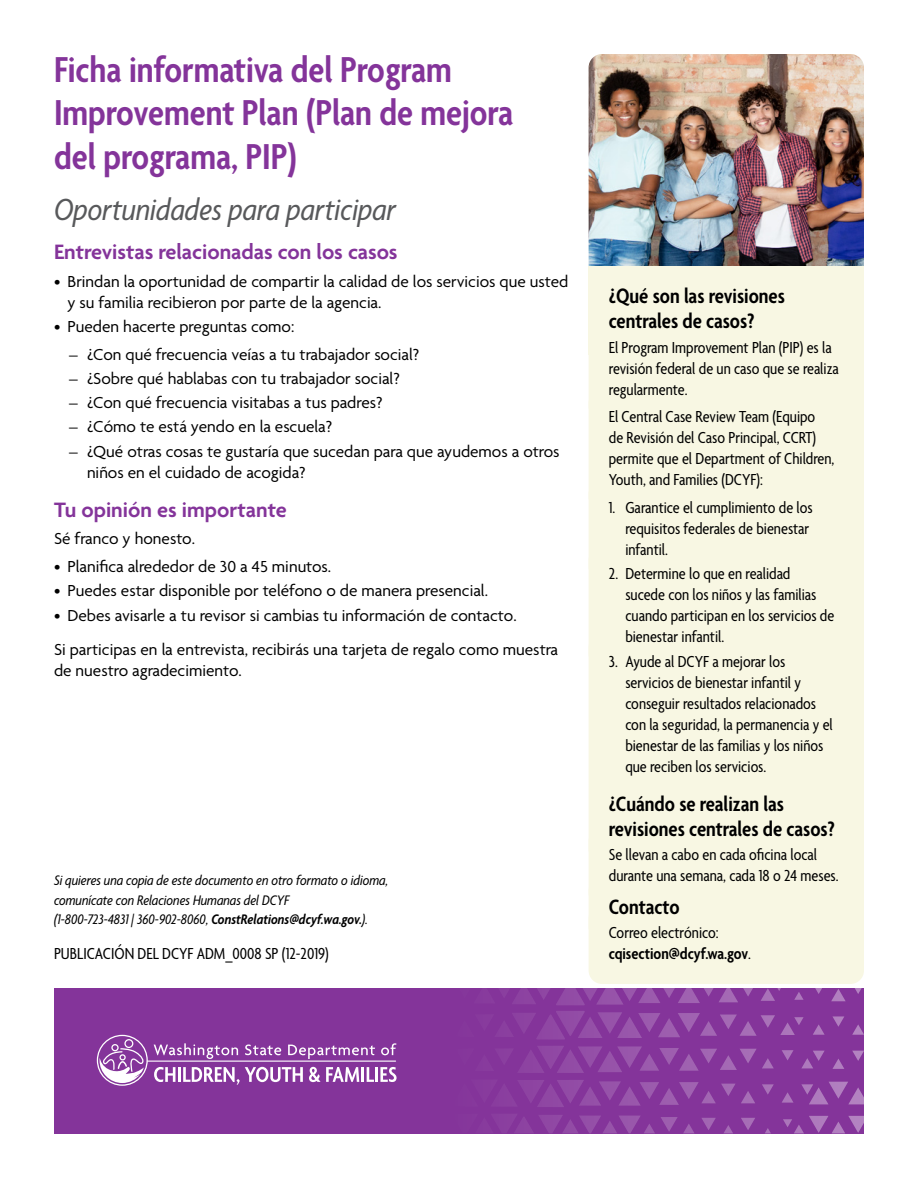
<style>
.page{position:relative;width:918px;height:1188px;background:#fff}
.page>*{position:absolute;margin:0;border:0;box-sizing:border-box;transform-origin:0 0}
.t1{font:600 condensed 39px/43.5px "Agenda";color:#84349a}
.t2{font:italic condensed 33px "Agenda";color:#58595b}
.t3{font:600 condensed 22.5px/25.5px "Agenda";color:#000}
.t4{font:600 22.5px "Agenda";color:#84349a}
.t5{font:condensed 17.25px/21px "Agenda";color:#000}
.t6{font:17.25px/21px "Agenda";color:#000}
.t7{font:600 condensed 17.25px/21px "Agenda";color:#000}
.t8{font:italic condensed 15px/19.5px "Agenda";color:#000}
.s1{font-weight:600}
.s2{font-weight:400}
</style>
<div class="page">
<div style="left:54px;top:988px;width:810px;height:145px;background:#84349a"></div>
<svg style="left:661px;top:1117px;width:33px;height:16px"></svg>
<svg style="left:782px;top:1092px;width:12px;height:11px"></svg>
<svg style="left:782px;top:1050px;width:12px;height:10px"></svg>
<svg style="left:762px;top:1084px;width:12px;height:11px"></svg>
<svg style="left:765px;top:1128px;width:6px;height:5px"></svg>
<svg style="left:741px;top:1118px;width:14px;height:12px"></svg>
<svg style="left:724px;top:1125px;width:9px;height:8px"></svg>
<svg style="left:701px;top:1118px;width:15px;height:12px"></svg>
<svg style="left:504px;top:1046px;width:270px;height:27px"></svg>
<svg style="left:504px;top:988px;width:249px;height:17px"></svg>
<svg style="left:504px;top:1114px;width:151px;height:19px"></svg>
<svg style="left:504px;top:1080px;width:251px;height:27px"></svg>
<svg style="left:783px;top:1116px;width:81px;height:17px"></svg>
<svg style="left:801px;top:1082px;width:63px;height:22px"></svg>
<svg style="left:802px;top:1051px;width:22px;height:17px"></svg>
<svg style="left:852px;top:1024px;width:12px;height:11px"></svg>
<svg style="left:832px;top:1059px;width:12px;height:10px"></svg>
<svg style="left:832px;top:1016px;width:12px;height:11px"></svg>
<svg style="left:852px;top:1051px;width:12px;height:10px"></svg>
<svg style="left:813px;top:1024px;width:12px;height:11px"></svg>
<svg style="left:794px;top:992px;width:10px;height:8px"></svg>
<svg style="left:761px;top:988px;width:20px;height:13px"></svg>
<svg style="left:504px;top:1011px;width:300px;height:29px"></svg>
<svg style="left:815px;top:988px;width:7px;height:6px"></svg>
<svg style="left:831px;top:989px;width:15px;height:12px"></svg>
<svg style="left:855px;top:988px;width:7px;height:6px"></svg>
<svg style="left:154px;top:1067px;width:21px;height:15px"></svg>
<hr style="left:178px;top:1067px;width:3px;height:15px;background:#fff">
<svg style="left:183px;top:1067px;width:120px;height:18px"></svg>
<svg style="left:309px;top:1067px;width:50px;height:15px"></svg>
<hr style="left:361px;top:1067px;width:3px;height:15px;background:#fff">
<svg style="left:367px;top:1067px;width:7px;height:15px"></svg>
<hr style="left:375px;top:1067px;width:3px;height:15px;background:#fff">
<svg style="left:380px;top:1067px;width:17px;height:15px"></svg>
<hr style="left:147px;top:1061px;width:249px;height:1px;background:#fff">
<svg style="left:154px;top:1043px;width:84px;height:16px"></svg>
<svg style="left:245px;top:1044px;width:36px;height:11px"></svg>
<svg style="left:288px;top:1045px;width:87px;height:14px"></svg>
<svg style="left:381px;top:1043px;width:15px;height:12px"></svg>
<div style="left:97px;top:1035px;width:51px;height:51px;border:1px solid #fff;border-radius:50%"></div>
<div style="left:124px;top:1039px;width:9px;height:9px;border:1px solid #fff;border-radius:50%"></div>
<div style="left:111px;top:1044px;width:8px;height:7px;border:1px solid #fff;border-radius:50%"></div>
<svg style="left:100px;top:1047px;width:46px;height:36px"></svg>
<img style="left:589px;top:54px;width:275px;height:213px">
<div style="left:589px;top:267px;width:275px;height:88px;background:#f8f7e3"></div>
<div style="left:589px;top:320px;width:275px;height:100px;background:#f8f7e3;border-radius:14px"></div>
<div style="left:589px;top:390px;width:275px;height:121px;background:#f8f7e3;border-radius:14px"></div>
<div style="left:589px;top:481px;width:275px;height:99px;background:#f8f7e3;border-radius:14px"></div>
<div style="left:589px;top:547px;width:275px;height:121px;background:#f8f7e3;border-radius:14px"></div>
<div style="left:589px;top:634px;width:275px;height:163px;background:#f8f7e3;border-radius:14px"></div>
<div style="left:589px;top:774px;width:275px;height:89px;background:#f8f7e3;border-radius:14px"></div>
<div style="left:589px;top:828px;width:275px;height:78px;background:#f8f7e3;border-radius:14px"></div>
<div style="left:589px;top:877px;width:275px;height:63px;background:#f8f7e3;border-radius:14px"></div>
<div style="left:589px;top:905px;width:275px;height:79px;background:#f8f7e3;border-radius:14px"></div>
<h1 class="t1" style="left:54px;top:50px;width:461px">Ficha informativa del Program<br>Improvement Plan (Plan de mejora del programa, PIP)</h1>
<h2 class="t2" style="left:54px;top:189px;width:344px">Oportunidades para participar</h2>
<h3 class="t4" style="left:54px;top:240px;width:345px">Entrevistas relacionadas con los casos</h3>
<p class="t6" style="left:68px;top:272px;width:502px;text-indent:-14px">• Brindan la oportunidad de compartir la calidad de los servicios que usted y su familia recibieron por parte de la agencia.</p>
<p class="t6" style="left:54px;top:317px;width:242px">• Pueden hacerte preguntas como:</p>
<p class="t6" style="left:69px;top:345px;width:352px">– ¿Con qué frecuencia veías a tu trabajador social?</p>
<p class="t6" style="left:69px;top:369px;width:332px">– ¿Sobre qué hablabas con tu trabajador social?</p>
<p class="t6" style="left:69px;top:393px;width:315px">– ¿Con qué frecuencia visitabas a tus padres?</p>
<p class="t6" style="left:69px;top:417px;width:265px">– ¿Cómo te está yendo en la escuela?</p>
<p class="t6" style="left:87px;top:442px;width:474px;text-indent:-18px">– ¿Qué otras cosas te gustaría que sucedan para que ayudemos a otros niños en el cuidado de acogida?</p>
<h3 class="t4" style="left:54px;top:497px;width:234px">Tu opinión es importante</h3>
<p class="t6" style="left:54px;top:529px;width:143px">Sé franco y honesto.</p>
<p class="t6" style="left:54px;top:557px;width:279px">• Planifica alrededor de 30 a 45 minutos.</p>
<p class="t6" style="left:54px;top:581px;width:436px">• Puedes estar disponible por teléfono o de manera presencial.</p>
<p class="t6" style="left:54px;top:599px;width:506px;line-height:34.5px">• Debes avisarle a tu revisor si cambias tu información de contacto.<br>Si participas en la entrevista, recibirás una tarjeta de regalo como muestra</p>
<p class="t6" style="left:54px;top:661px;width:189px">de nuestro agradecimiento.</p>
<p class="t8" style="left:54px;top:870px;width:336px">Si quieres una copia de este documento en otro formato o idioma, comunícate con Relaciones Humanas del DCYF<br>(1-800-723-4831 | 360-902-8060, <span class="s1">ConstRelations@dcyf.wa.gov.</span>).</p>
<p class="t5" style="left:54px;top:944px;width:276px">PUBLICACIÓN DEL DCYF ADM_0008 SP (12-2019)</p>
<h3 class="t3" style="left:609px;top:284px;width:178px">¿Qué son las revisiones centrales de casos?</h3>
<p class="t5" style="left:609px;top:338px;width:232px">El Program Improvement Plan (PIP) es la revisión federal de un caso que se realiza regularmente.</p>
<p class="t5" style="left:609px;top:407px;width:227px">El Central Case Review Team (Equipo<br>de Revisión del Caso Principal, CCRT) permite que el Department of Children, Youth, and Families (DCYF):</p>
<p class="t5" style="left:625px;top:498px;width:189px;text-indent:-16px">1. Garantice el cumplimiento de los requisitos federales de bienestar infantil.</p>
<p class="t5" style="left:625px;top:564px;width:211px;text-indent:-16px">2. Determine lo que en realidad sucede con los niños y las familias cuando participan en los servicios de bienestar infantil.</p>
<p class="t5" style="left:625px;top:652px;width:209px;text-indent:-16px">3. Ayude al DCYF a mejorar los servicios de bienestar infantil y conseguir resultados relacionados con la seguridad, la permanencia y el bienestar de las familias y los niños que reciben los servicios.</p>
<h3 class="t3" style="left:609px;top:792px;width:228px">¿Cuándo se realizan las revisiones centrales de casos?</h3>
<p class="t5" style="left:609px;top:845px;width:231px">Se llevan a cabo en cada oficina local durante una semana, cada 18 o 24 meses.</p>
<h3 class="t3" style="left:609px;top:895px;width:72px">Contacto</h3>
<p class="t7" style="left:609px;top:923px;width:144px"><span class="s2">Correo electrónico: </span>cqisection@dcyf.wa.gov<span class="s2">.</span></p>
</div>
